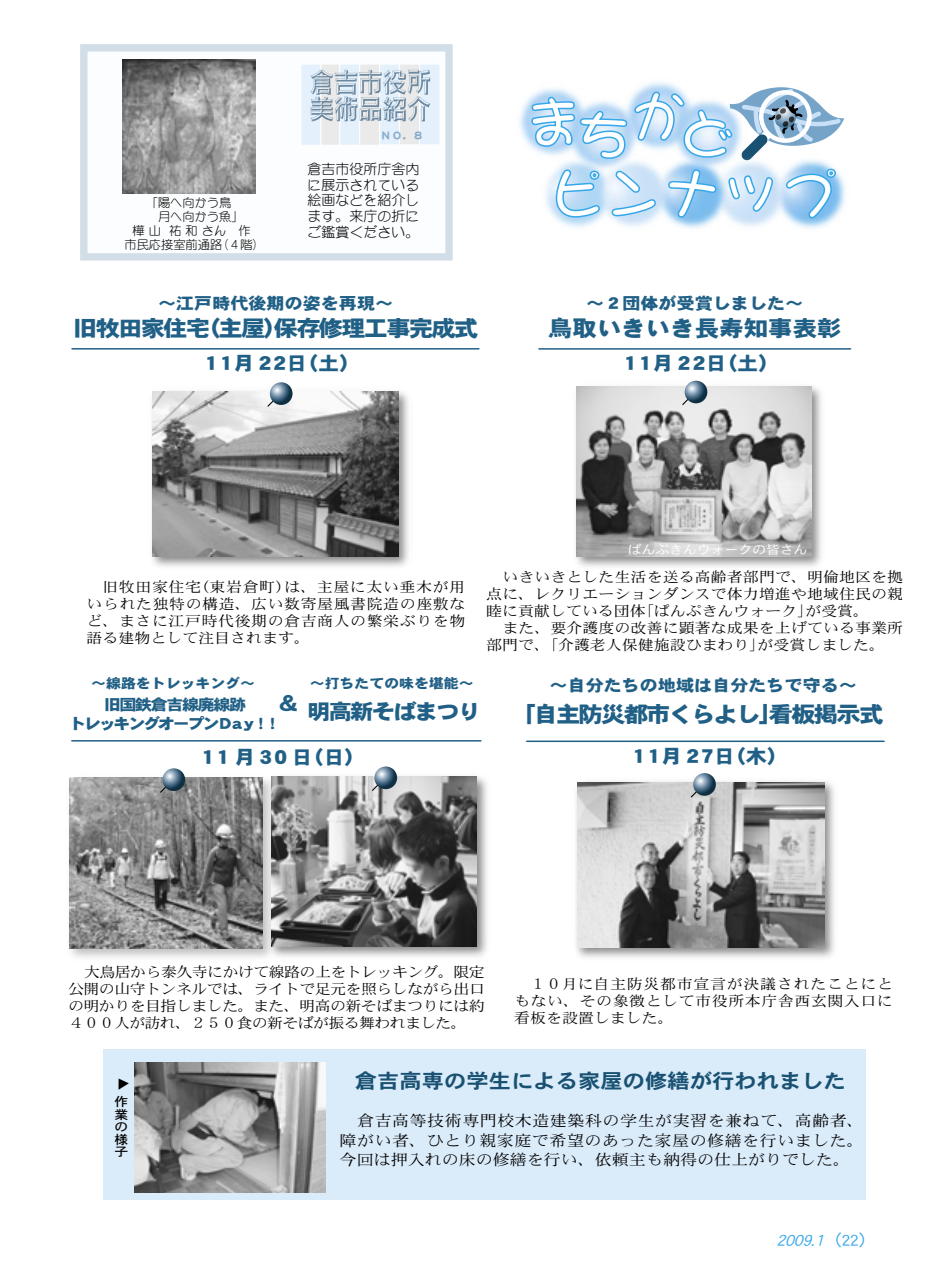
<style>
.page{position:relative;width:936px;height:1280px;background:#fff}
.page>*{position:absolute;margin:0;border:0;box-sizing:border-box;transform-origin:0 0}
.t1{font:22.05px "DFHS Gothic Std W9";letter-spacing:-.08em;color:#216086;scale:1.11 1}
.t2{font:22.05px "DFHS Gothic Std W9";color:#216086;scale:1.11 1}
.t3{font:21px "DFHS Gothic Std W9";letter-spacing:-.08em;color:#216086;scale:1.11 1}
.t4{font:20.1px "DFHS Gothic Std W7";color:#195172;scale:1.11 1}
.t5{font:19.2px "DFHS Gothic Std W9";letter-spacing:-.2em;color:#216086;scale:1.11 1}
.t6{font:italic 16.95px "DFHS Gothic Std W3";color:#36a7e9}
.t7{font:16.2px "DFHS Gothic Std W9";color:#216086;scale:1.11 1}
.t8{font:15.3px/19.2px "DFHS Mincho Std W3";color:#000;text-align:justify;scale:1.11 1}
.t9{font:15.3px/19.2px "DFHS Gothic Std W9";letter-spacing:-.13em;color:#216086;text-align:center;scale:1.11 1}
.t10{font:14.4px/17px "DFHS Mincho Std W3";letter-spacing:.005em;color:#000;text-align:justify;scale:1.11 1}
.t11{font:13.95px/15.8px "DF Maru Gothic Std W3";color:#000;text-align:justify}
.t12{font:13.35px "DFHS Gothic Std W9";color:#216086;scale:1.11 1}
.t13{font:12.45px "DFHS Gothic Std W3";color:#fff;scale:1.11 1}
.t14{font:12.45px/12.5px "DFHS Gothic Std W5";color:#000;text-align:justify;scale:1.11 1}
.t15{font:12.15px "DF Maru Gothic Std W3";color:#000}
.t16{font:11.4px "DF Maru Gothic Std W9";color:#88accb}
.s1{font-style:normal}
</style>
<div class="page">
<svg style="left:530px;top:84px;width:295px;height:26px"></svg>
<img style="left:519px;top:110px;width:30px;height:100px">
<img style="left:549px;top:110px;width:58px;height:117px">
<img style="left:607px;top:110px;width:120px;height:119px">
<svg style="left:667px;top:169px;width:50px;height:49px;background:#a0cff2"></svg>
<img style="left:727px;top:110px;width:119px;height:119px">
<svg style="left:785px;top:168px;width:51px;height:51px;background:#a1cff2"></svg>
<div style="left:80px;top:44px;width:372px;height:217px;border:7px solid #d1dde7"></div>
<div style="left:301px;top:64px;width:20px;height:81px;background:#e4f0fb"></div>
<div style="left:300px;top:64px;width:21px;height:82px;border:1px solid #fff"></div>
<div style="left:321px;top:64px;width:19px;height:81px;background:#eaeaea"></div>
<div style="left:320px;top:64px;width:20px;height:82px;border:1px solid #fff"></div>
<div style="left:340px;top:64px;width:20px;height:81px;background:#e4f0fb"></div>
<div style="left:339px;top:64px;width:21px;height:82px;border:1px solid #fff"></div>
<div style="left:360px;top:64px;width:19px;height:81px;background:#eaeaea"></div>
<div style="left:359px;top:64px;width:21px;height:82px;border:1px solid #fff"></div>
<div style="left:379px;top:64px;width:20px;height:81px;background:#e4f0fb"></div>
<div style="left:379px;top:64px;width:21px;height:81px;border:1px solid #fff"></div>
<div style="left:399px;top:64px;width:20px;height:81px;background:#eaeaea"></div>
<div style="left:399px;top:64px;width:21px;height:81px;border:1px solid #fff"></div>
<div style="left:419px;top:64px;width:21px;height:81px;background:#e4f0fb"></div>
<div style="left:419px;top:64px;width:21px;height:81px;border:1px solid #fff"></div>
<svg style="left:310px;top:70px;width:120px;height:51px"></svg>
<div style="left:571px;top:381px;width:254px;height:190px;background:#636363;opacity:.75"></div>
<img style="left:576px;top:387px;width:235px;height:170px">
<hr style="left:539px;top:348px;width:311px;height:2px;background:#216086">
<svg style="left:681px;top:383px;width:23px;height:23px"></svg>
<svg style="left:684px;top:381px;width:23px;height:22px"></svg>
<hr style="left:72px;top:348px;width:407px;height:2px;background:#216086">
<div style="left:147px;top:386px;width:265px;height:185px;background:#636363;opacity:.75"></div>
<img style="left:153px;top:392px;width:246px;height:165px">
<svg style="left:266px;top:386px;width:23px;height:22px"></svg>
<svg style="left:270px;top:382px;width:22px;height:23px"></svg>
<div style="left:103px;top:1049px;width:762px;height:150px;background:#daebfa"></div>
<img style="left:134px;top:1063px;width:191px;height:130px">
<div style="left:64px;top:772px;width:212px;height:190px;background:#aaa;opacity:.75"></div>
<img style="left:70px;top:778px;width:192px;height:170px">
<hr style="left:72px;top:740px;width:409px;height:1px;background:#216086">
<div style="left:265px;top:771px;width:226px;height:190px;background:#636363;opacity:.75"></div>
<img style="left:271px;top:777px;width:206px;height:169px">
<svg style="left:371px;top:771px;width:23px;height:21px"></svg>
<svg style="left:374px;top:766px;width:23px;height:23px"></svg>
<svg style="left:159px;top:772px;width:23px;height:22px"></svg>
<svg style="left:162px;top:768px;width:23px;height:23px"></svg>
<hr style="left:526px;top:740px;width:358px;height:2px;background:#216086">
<div style="left:571px;top:777px;width:267px;height:185px;background:#636363;opacity:.75"></div>
<img style="left:577px;top:782px;width:247px;height:165px">
<svg style="left:689px;top:775px;width:23px;height:24px"></svg>
<svg style="left:693px;top:773px;width:22px;height:23px"></svg>
<img style="left:123px;top:60px;width:132px;height:133px">
<p class="t15" style="left:146px;top:196px;width:87px">「陽へ向かう鳥</p>
<p class="t15" style="left:158px;top:210px;width:87px">月へ向かう魚」</p>
<p class="t15" style="left:133px;top:224px;width:120px">樺 山 祐 和 さん　作</p>
<p class="t15" style="left:124px;top:238px;width:142px">市民応接室前通路（４階）</p>
<p class="t16" style="left:380px;top:129px;width:44px">ＮＯ．8</p>
<p class="t11" style="left:307px;top:161px;width:113px">倉吉市役所庁舎内に展示されている絵画などを紹介します。来庁の折にご鑑賞ください。</p>
<p class="t7" style="left:158px;top:294px;width:213px">～江戸時代後期の姿を再現～</p>
<h1 class="t1" style="left:73px;top:316px;width:366px">旧牧田家住宅（主屋）保存修理工事完成式</h1>
<h3 class="t5" style="left:201px;top:353px;width:145px">１１月２２日（土）</h3>
<p class="t7" style="left:586px;top:294px;width:197px">～２団体が受賞しました～</p>
<h1 class="t2" style="left:548px;top:316px;width:266px">鳥取いきいき長寿知事表彰</h1>
<h3 class="t5" style="left:620px;top:353px;width:145px">１１月２２日（土）</h3>
<p class="t10" style="left:87px;top:578px;width:342px">　旧牧田家住宅（東岩倉町）は、主屋に太い垂木が用いられた独特の構造、広い数寄屋風書院造の座敷など、まさに江戸時代後期の倉吉商人の繁栄ぶりを物語る建物として注目されます。</p>
<p class="t13" style="left:628px;top:543px;width:163px">ぱんぷきんウォークの皆さん</p>
<p class="t10" style="left:486px;top:568px;width:377px;text-align:left">　いきいきとした生活を送る高齢者部門で、明倫地区を拠点に、レクリエーションダンスで体力増進や地域住民の親睦に貢献している団体「ぱんぷきんウォーク」が受賞。<br>　また、要介護度の改善に顕著な成果を上げている事業所部門で、「介護老人保健施設ひまわり」が受賞しました。</p>
<p class="t12" style="left:91px;top:676px;width:149px">～線路をトレッキング～</p>
<p class="t12" style="left:310px;top:676px;width:149px">～打ちたての味を堪能～</p>
<h1 class="t1" style="left:276px;top:691px;width:24px">＆</h1>
<p class="t9" style="left:69px;top:694px;width:192px">旧国鉄倉吉線廃線跡<br>トレッキングオープンＤａｙ！！</p>
<h2 class="t3" style="left:307px;top:700px;width:158px">明高新そばまつり</h2>
<h3 class="t5" style="left:198px;top:746px;width:153px">１１月３０日（日）</h3>
<p class="t7" style="left:549px;top:677px;width:278px">～自分たちの地域は自分たちで守る～</p>
<h1 class="t1" style="left:511px;top:702px;width:337px">「自主防災都市くらよし」看板掲示式</h1>
<h3 class="t5" style="left:628px;top:745px;width:145px">１１月２７日（木）</h3>
<p class="t10" style="left:68px;top:963px;width:377px">　大鳥居から泰久寺にかけて線路の上をトレッキング。限定公開の山守トンネルでは、ライトで足元を照らしながら出口の明かりを目指しました。また、明高の新そばまつりには約４００人が訪れ、２５０食の新そばが振る舞われました。</p>
<p class="t10" style="left:514px;top:975px;width:343px">　１０月に自主防災都市宣言が決議されたことにともない、その象徴として市役所本庁舎西玄関入口に看板を設置しました。</p>
<p class="t14" style="left:114px;top:1095px;width:14px">作業の様子</p>
<h3 class="t4" style="left:355px;top:1069px;width:444px">倉吉高専の学生による家屋の修繕が行われました</h3>
<p class="t8" style="left:339px;top:1111px;width:474px">　倉吉高等技術専門校木造建築科の学生が実習を兼ねて、高齢者、障がい者、ひとり親家庭で希望のあった家屋の修繕を行いました。今回は押入れの床の修繕を行い、依頼主も納得の仕上がりでした。</p>
<p class="t6" style="left:776px;top:1230px;width:101px">2009.1<span class="s1">（22）</span></p>
</div>
